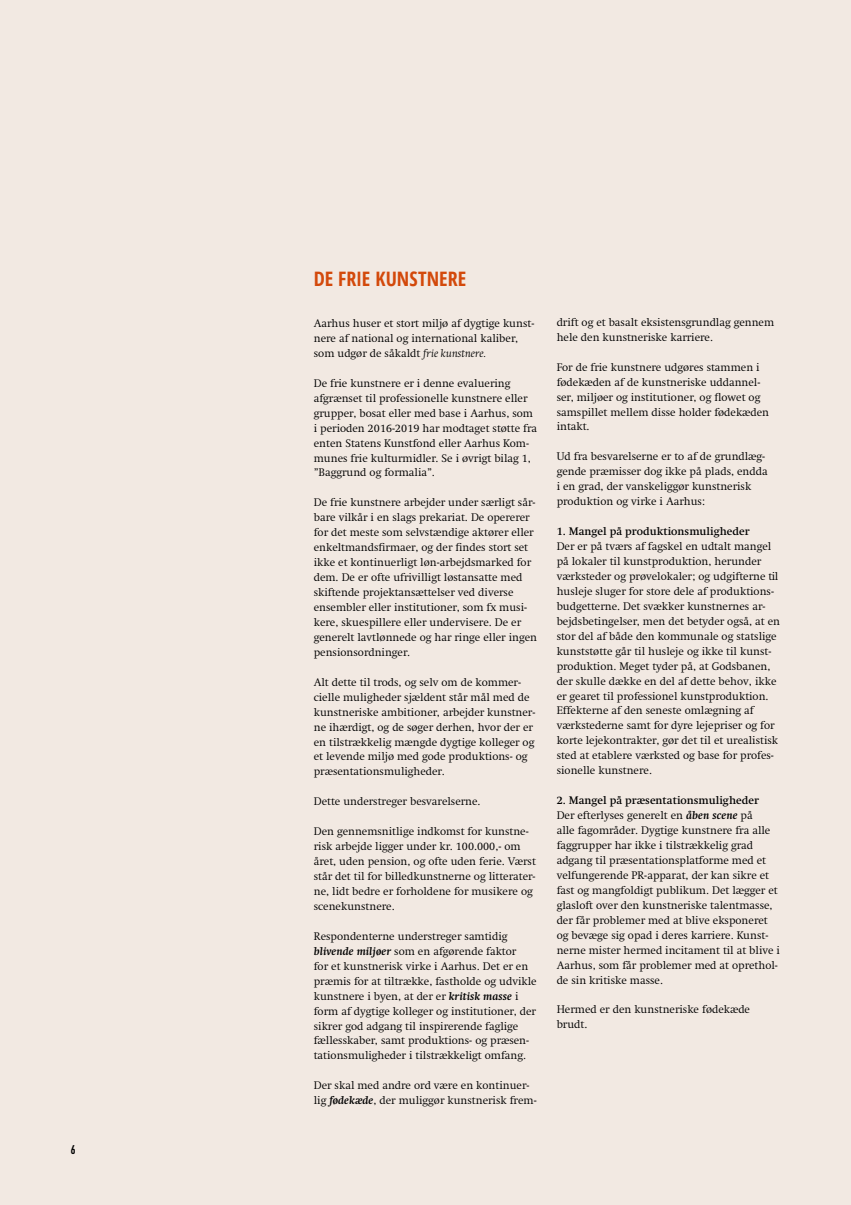
<style>
.page{position:relative;width:851px;height:1205px;background:#fff}
.page>*{position:absolute;margin:0;border:0;box-sizing:border-box;transform-origin:0 0}
.t1{font:700 condensed 19.88px "Open Sans";color:#d3490b}
.t2{font:700 12.5px "DIN Condensed";color:#000}
.t3{font:300 11.25px/15px "Swift LT Std";color:#000}
.t4{font:500 11.25px "Swift LT Std";color:#000}
.s1{font-style:italic}
.s2{font-weight:700;font-style:italic}
.s3{font-weight:500}
</style>
<div class="page">
<div style="left:0;top:0;width:850px;height:1205px;background:#f2e9e2"></div>
<p class="t2" style="left:71px;top:1141px;width:6px">6</p>
<h1 class="t1" style="left:314px;top:265px;width:154px">DE FRIE KUNSTNERE</h1>
<p class="t3" style="left:314px;top:316px;width:222px">Aarhus huser et stort miljø af dygtige kunst&shy;nere af national og international kaliber, som udgør de såkaldt <span class="s1">frie kunstnere.</span></p>
<p class="t3" style="left:314px;top:376px;width:225px">De frie kunstnere er i denne evaluering afgrænset til professionelle kunstnere eller grupper, bosat eller med base i Aarhus, som i perioden 2016-2019 har modtaget støtte fra enten Statens Kunstfond eller Aarhus Kom&shy;munes frie kulturmidler. Se i øvrigt bilag 1, ”Baggrund og formalia”.</p>
<p class="t3" style="left:314px;top:495px;width:225px">De frie kunstnere arbejder under særligt sår&shy;bare vilkår i en slags prekariat. De opererer for det meste som selvstændige aktører eller enkeltmandsfirmaer, og der findes stort set ikke et kontinuerligt løn-arbejdsmarked for dem. De er ofte ufrivilligt løstansatte med skiftende projektansættelser ved diverse ensembler eller institutioner, som fx musi&shy;kere, skuespillere eller undervisere. De er generelt lavtlønnede og har ringe eller ingen pensionsordninger.</p>
<p class="t3" style="left:314px;top:675px;width:223px">Alt dette til trods, og selv om de kommer&shy;cielle muligheder sjældent står mål med de kunstneriske ambitioner, arbejder kunstner&shy;ne ihærdigt, og de søger derhen, hvor der er en tilstrækkelig mængde dygtige kolleger og et levende miljø med gode produktions- og præsentationsmuligheder.</p>
<p class="t3" style="left:314px;top:794px;width:168px">Dette understreger besvarelserne.</p>
<p class="t3" style="left:314px;top:824px;width:223px">Den gennemsnitlige indkomst for kunstne&shy;risk arbejde ligger under kr. 100.000,- om året, uden pension, og ofte uden ferie. Værst står det til for billedkunstnerne og litterater&shy;ne, lidt bedre er forholdene for musikere og scenekunstnere.</p>
<p class="t3" style="left:314px;top:929px;width:224px">Respondenterne understreger samtidig <span class="s2">blivende miljøer</span> som en afgørende faktor<br>for et kunstnerisk virke i Aarhus. Det er en præmis for at tiltrække, fastholde og udvikle kunstnere i byen, at der er <span class="s2">kritisk masse</span> i form af dygtige kolleger og institutioner, der sikrer god adgang til inspirerende faglige fællesskaber, samt produktions- og præsen&shy;tationsmuligheder i tilstrækkeligt omfang.</p>
<p class="t3" style="left:314px;top:1078px;width:224px">Der skal med andre ord være en kontinuer&shy;lig <span class="s2">fødekæde</span>, der muliggør kunstnerisk frem-</p>
<p class="t3" style="left:556px;top:315px;width:219px">drift og et basalt eksistensgrundlag gennem hele den kunstneriske karriere.</p>
<p class="t3" style="left:556px;top:360px;width:214px">For de frie kunstnere udgøres stammen i fødekæden af de kunstneriske uddannel&shy;ser, miljøer og institutioner, og flowet og samspillet mellem disse holder fødekæden intakt.</p>
<p class="t3" style="left:556px;top:449px;width:212px">Ud fra besvarelserne er to af de grundlæg&shy;gende præmisser dog ikke på plads, endda i en grad, der vanskeliggør kunstnerisk produktion og virke i Aarhus:</p>
<p class="t4" style="left:556px;top:525px;width:194px">1. Mangel på produktionsmuligheder</p>
<p class="t3" style="left:556px;top:539px;width:225px">Der er på tværs af fagskel en udtalt mangel på lokaler til kunstproduktion, herunder værksteder og prøvelokaler; og udgifterne til husleje sluger for store dele af produktions&shy;budgetterne. Det svækker kunstnernes ar&shy;bejdsbetingelser, men det betyder også, at en stor del af både den kommunale og statslige kunststøtte går til husleje og ikke til kunst&shy;produktion. Meget tyder på, at Godsbanen, der skulle dække en del af dette behov, ikke er gearet til professionel kunstproduktion.<br>Effekterne af den seneste omlægning af værkstederne samt for dyre lejepriser og for korte lejekontrakter, gør det til et urealistisk sted at etablere værksted og base for profes&shy;sionelle kunstnere.</p>
<p class="t3" style="left:556px;top:793px;width:225px"><span class="s3">2. Mangel på præsentationsmuligheder<br></span>Der efterlyses generelt en <span class="s2">åben scene</span> på<br>alle fagområder. Dygtige kunstnere fra alle faggrupper har ikke i tilstrækkelig grad adgang til præsentationsplatforme med et velfungerende PR-apparat, der kan sikre et fast og mangfoldigt publikum. Det lægger et glasloft over den kunstneriske talentmasse, der får problemer med at blive eksponeret og bevæge sig opad i deres karriere. Kunst&shy;nerne mister hermed incitament til at blive i Aarhus, som får problemer med at oprethol&shy;de sin kritiske masse.</p>
<p class="t3" style="left:556px;top:1002px;width:195px">Hermed er den kunstneriske fødekæde brudt.</p>
</div>
